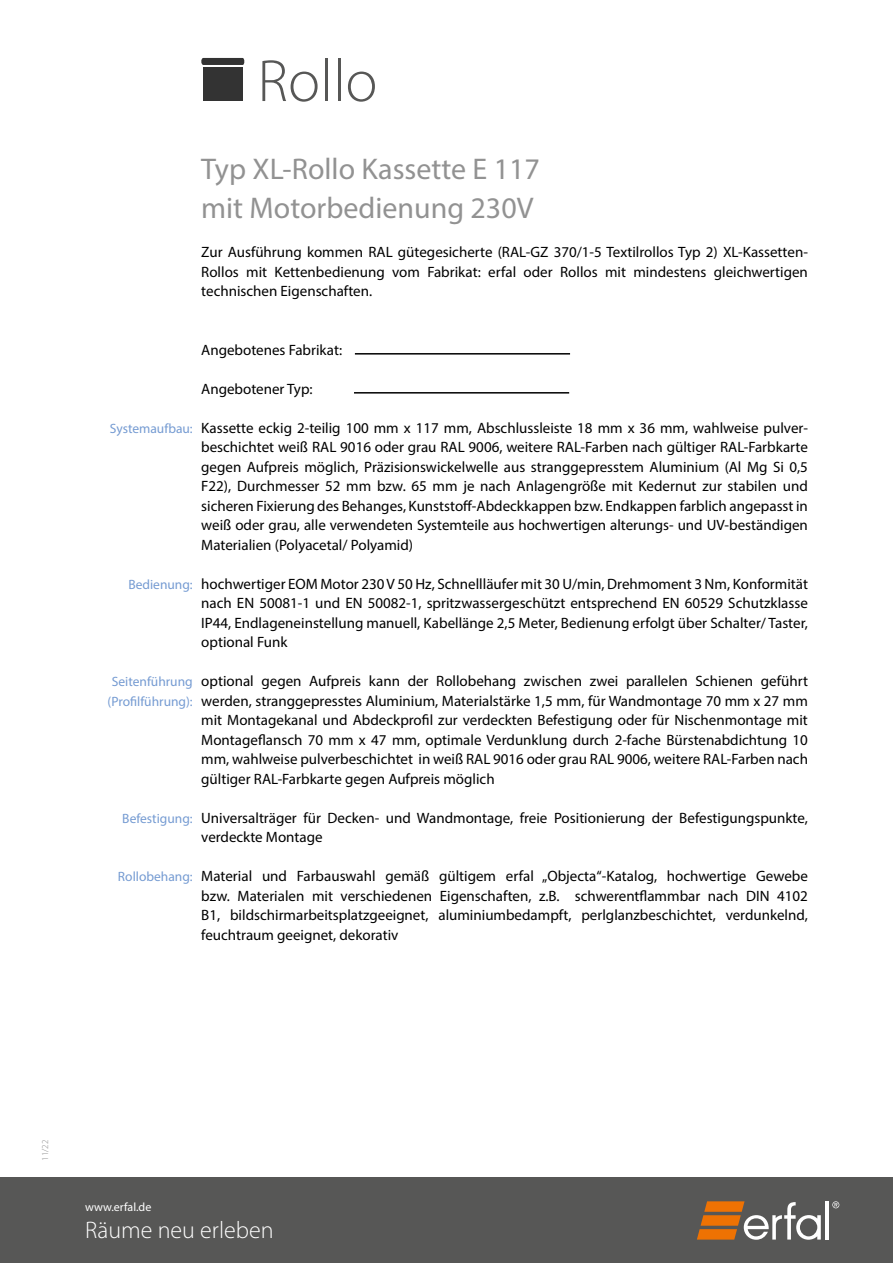
<style>
.page{position:relative;width:893px;height:1263px;background:#fff}
.page>*{position:absolute;margin:0;border:0;box-sizing:border-box;transform-origin:0 0}
.t1{font:300 60px "Myriad Pro";color:#575756}
.t2{font:30px/39px "Myriad Pro";color:#929292}
.t3{font:300 24px "Myriad Pro";color:#fff}
.t4{font:15px/19.5px "Myriad Pro";color:#000;text-align:justify}
.t5{font:13.5px/19.5px "Myriad Pro";color:#759bd2;text-align:center}
.t6{font:12px "Myriad Pro";color:#fff}
.t7{font:300 9px "Myriad Pro";color:#878787}
</style>
<div class="page">
<div style="left:0;top:1178px;width:893px;height:85px;background:#575756"></div>
<hr style="left:826px;top:1201px;width:3px;height:38px;background:#fff">
<svg style="left:832px;top:1201px;width:7px;height:7px"></svg>
<svg style="left:697px;top:1201px;width:124px;height:38px"></svg>
<div style="left:203px;top:67px;width:40px;height:34px;background:#333"></div>
<svg style="left:201px;top:58px;width:43px;height:7px"></svg>
<hr style="left:355px;top:353px;width:215px;height:2px;background:#000">
<hr style="left:354px;top:392px;width:215px;height:2px;background:#000">
<h1 class="t1" style="left:257px;top:45px;width:121px">Rollo</h1>
<h2 class="t2" style="left:201px;top:149px;width:340px">Typ XL-Rollo Kassette E 117 mit Motorbedienung 230V</h2>
<p class="t4" style="left:201px;top:242px;width:608px">Zur Ausführung kommen RAL gütegesicherte (RAL-GZ 370/1-5 Textilrollos Typ 2) XL-Kassetten-Rollos mit Kettenbedienung vom Fabrikat: erfal oder Rollos mit mindestens gleichwertigen technischen Eigenschaften.</p>
<p class="t5" style="left:110px;top:418px;width:84px">Systemaufbau:</p>
<p class="t5" style="left:128px;top:574px;width:66px">Bedienung:</p>
<p class="t5" style="left:108px;top:672px;width:87px">Seitenführung (Profilführung):</p>
<p class="t5" style="left:122px;top:808px;width:72px">Befestigung:</p>
<p class="t5" style="left:118px;top:867px;width:76px">Rollobehang:</p>
<p class="t4" style="left:201px;top:340px;width:142px">Angebotenes Fabrikat:</p>
<p class="t4" style="left:201px;top:379px;width:113px">Angebotener Typ:</p>
<p class="t4" style="left:201px;top:418px;width:608px">Kassette eckig 2-teilig 100 mm x 117 mm, Abschlussleiste 18 mm x 36 mm, wahlweise pulver&shy;beschichtet weiß RAL 9016 oder grau RAL 9006, weitere RAL-Farben nach gültiger RAL-Farbkarte gegen Aufpreis möglich, Präzisionswickelwelle aus stranggepresstem Aluminium (Al Mg Si 0,5<br>F22), Durchmesser 52 mm bzw. 65 mm je nach Anlagengröße mit Kedernut zur stabilen und sicheren Fixierung des Behanges, Kunststoff-Abdeckkappen bzw. Endkappen farblich angepasst in weiß oder grau, alle verwendeten Systemteile aus hochwertigen alterungs- und UV-beständigen Materialien (Polyacetal/ Polyamid)</p>
<p class="t4" style="left:201px;top:574px;width:608px">hochwertiger EOM Motor 230 V 50 Hz, Schnellläufer mit 30 U/min, Drehmoment 3 Nm, Konformität nach EN 50081-1 und EN 50082-1, spritzwassergeschützt entsprechend EN 60529 Schutzklasse IP44, Endlageneinstellung manuell, Kabellänge 2,5 Meter, Bedienung erfolgt über Schalter/ Taster, optional Funk</p>
<p class="t4" style="left:201px;top:671px;width:608px">optional gegen Aufpreis kann der Rollobehang zwischen zwei parallelen Schienen geführt werden, stranggepresstes Aluminium, Materialstärke 1,5 mm, für Wandmontage 70 mm x 27 mm mit Montagekanal und Abdeckprofil zur verdeckten Befestigung oder für Nischenmontage mit Montageflansch 70 mm x 47 mm, optimale Verdunklung durch 2-fache Bürstenabdichtung 10 mm, wahlweise pulverbeschichtet in weiß RAL 9016 oder grau RAL 9006, weitere RAL-Farben nach gültiger RAL-Farbkarte gegen Aufpreis möglich</p>
<p class="t4" style="left:201px;top:808px;width:608px">Universalträger für Decken- und Wandmontage, freie Positionierung der Befestigungspunkte, verdeckte Montage</p>
<p class="t4" style="left:201px;top:866px;width:608px">Material und Farbauswahl gemäß gültigem erfal „Objecta“-Katalog, hochwertige Gewebe bzw. Materialen mit verschiedenen Eigenschaften, z.B. schwerentflammbar nach DIN 4102<br>B1, bildschirmarbeitsplatzgeeignet, aluminiumbedampft, perlglanzbeschichtet, verdunkelnd, feuchtraum geeignet, dekorativ</p>
<p class="t7" style="left:40px;top:1160px;width:22px;rotate:-90deg">11/22</p>
<p class="t6" style="left:85px;top:1200px;width:68px">www.erfal.de</p>
<h3 class="t3" style="left:85px;top:1216px;width:190px">Räume neu erleben</h3>
</div>
